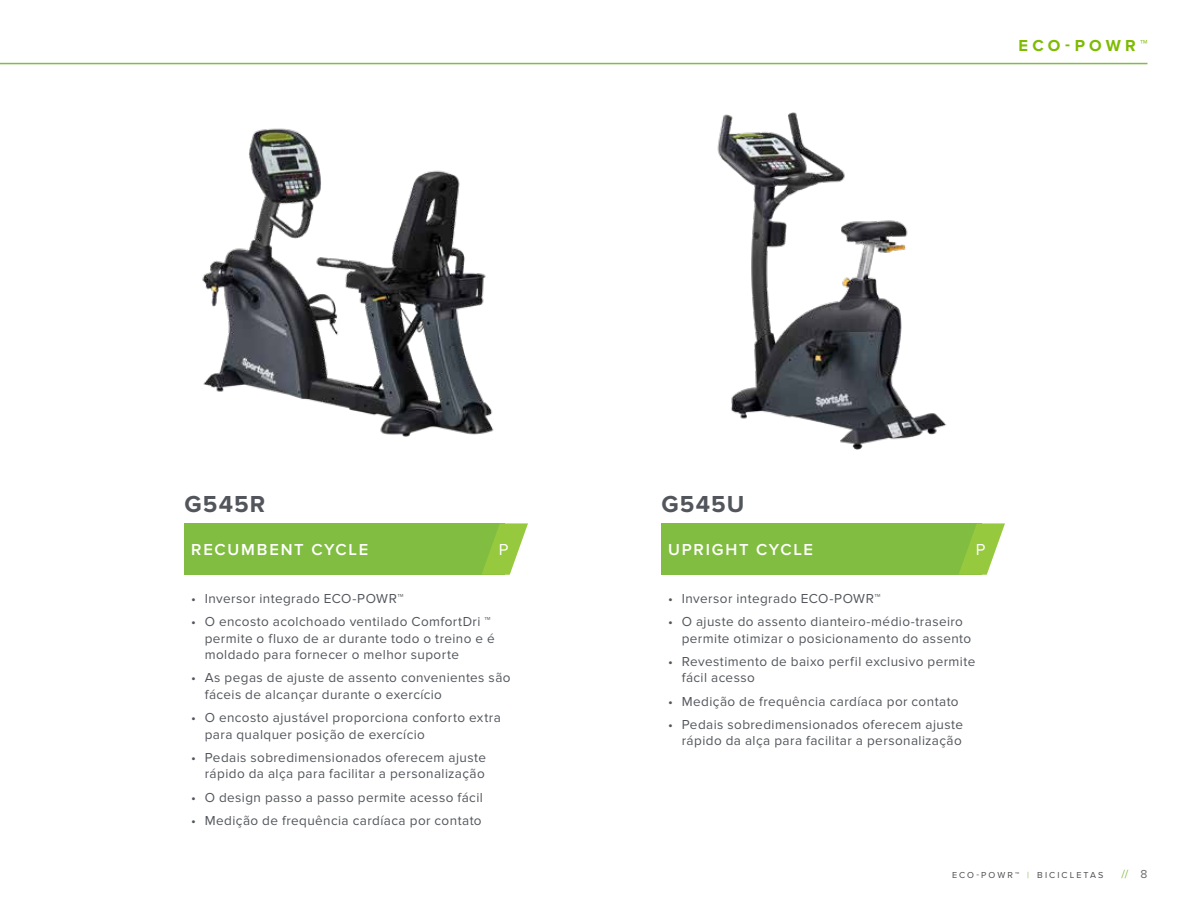
<style>
.page{position:relative;width:1188px;height:918px;background:#fff}
.page>*{position:absolute;margin:0;border:0;box-sizing:border-box;transform-origin:0 0}
.t1{font:700 24px "Proxima Nova";letter-spacing:.045em;color:#52555b}
.t2{font:600 16.5px "Proxima Nova";letter-spacing:.105em;color:#fff}
.t3{font:700 16.5px "Proxima Nova";letter-spacing:.255em;color:#7ebb00}
.t4{font:16.5px "Proxima Nova";color:#fff}
.t5{font:13.5px/16.5px "Proxima Nova";letter-spacing:.03em;color:#52555b}
.t6{font:12px "Proxima Nova";color:#81bd41}
.t7{font:9px "Proxima Nova";color:#4c4d51}
.s1{color:#81bd41}
.s2{color:#6d6e71}
</style>
<div class="page">
<div style="left:662px;top:523px;width:320px;height:52px;background:#81bd41"></div>
<div style="left:184px;top:523px;width:321px;height:52px;background:#81bd41"></div>
<svg style="left:482px;top:523px;width:46px;height:52px"></svg>
<svg style="left:959px;top:523px;width:46px;height:52px"></svg>
<hr style="left:0;top:63px;width:1148px;height:1px;background:#81bd41">
<img style="left:717px;top:112px;width:230px;height:338px">
<img style="left:202px;top:128px;width:292px;height:309px">
<p class="t3" style="left:1019px;top:36px;width:130px">ECO-POWR™</p>
<h1 class="t1" style="left:184px;top:490px;width:82px">G545R</h1>
<p class="t2" style="left:191px;top:540px;width:178px">RECUMBENT CYCLE</p>
<p class="t4" style="left:499px;top:540px;width:11px">P</p>
<p class="t2" style="left:668px;top:540px;width:146px">UPRIGHT CYCLE</p>
<p class="t4" style="left:976px;top:540px;width:11px">P</p>
<h1 class="t1" style="left:662px;top:490px;width:84px">G545U</h1>
<p class="t5" style="left:191px;top:590px;width:214px">• Inversor integrado ECO-POWR™</p>
<p class="t5" style="left:205px;top:614px;width:292px;text-indent:-14px">• O encosto acolchoado ventilado ComfortDri ™ permite o fluxo de ar durante todo o treino e é moldado para fornecer o melhor suporte</p>
<p class="t5" style="left:205px;top:670px;width:307px;text-indent:-14px">• As pegas de ajuste de assento convenientes são fáceis de alcançar durante o exercício</p>
<p class="t5" style="left:205px;top:710px;width:298px;text-indent:-14px">• O encosto ajustável proporciona conforto extra para qualquer posição de exercício</p>
<p class="t5" style="left:191px;top:749px;width:296px;text-align:right">• Pedais sobredimensionados oferecem ajuste rápido da alça para facilitar a personalização</p>
<p class="t5" style="left:191px;top:789px;width:293px">• O design passo a passo permite acesso fácil</p>
<p class="t5" style="left:191px;top:812px;width:292px">• Medição de frequência cardíaca por contato</p>
<p class="t5" style="left:668px;top:590px;width:214px">• Inversor integrado ECO-POWR™</p>
<p class="t5" style="left:682px;top:614px;width:291px;text-indent:-14px">• O ajuste do assento dianteiro-médio-traseiro permite otimizar o posicionamento do assento</p>
<p class="t5" style="left:682px;top:653px;width:295px;text-indent:-14px">• Revestimento de baixo perfil exclusivo permite fácil acesso</p>
<p class="t5" style="left:668px;top:693px;width:292px">• Medição de frequência cardíaca por contato</p>
<p class="t5" style="left:668px;top:716px;width:296px;text-align:right">• Pedais sobredimensionados oferecem ajuste rápido da alça para facilitar a personalização</p>
<p class="t7" style="left:952px;top:869px;width:46px">Eco -Powr</p>
<p class="t7" style="left:1015px;top:869px;width:30px">™<span class="s1">|</span>bicicletas</p>
<p class="t6" style="left:1121px;top:867px;width:28px">// <span class="s2">8</span></p>
</div>
